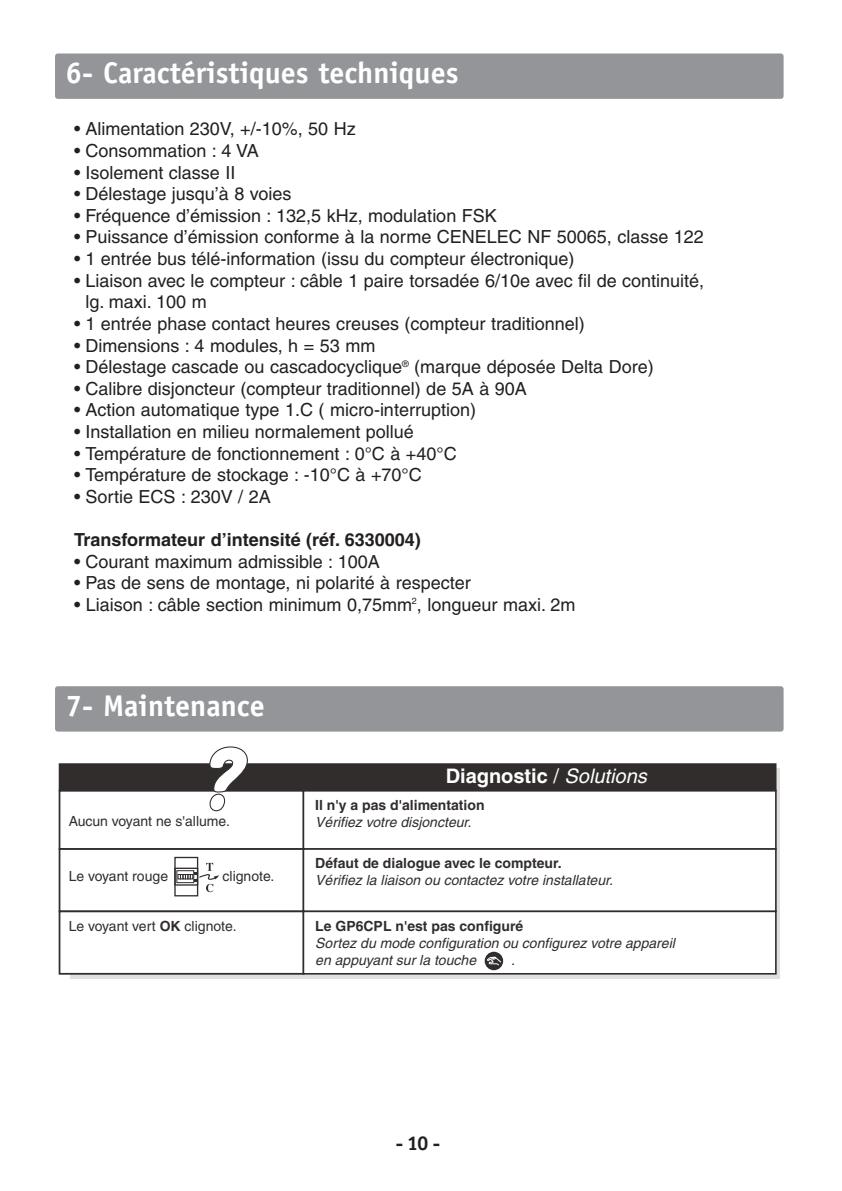
<style>
.page{position:relative;width:842px;height:1191px;background:#fff}
.page>*{position:absolute;margin:0;border:0;box-sizing:border-box;transform-origin:0 0}
.t1{font:700 30px "Officina Sans";color:#fff}
.t2{font:700 20px "Helvetica";color:#fff}
.t3{font:700 20px "Officina San ITC";color:#231f20}
.t4{font:18px/21.6px "Helvetica";color:#231f20}
.t5{font:700 18px "Helvetica";color:#231f20}
.t6{font:italic 14px/17px "Helvetica";color:#322d2d}
.t7{font:700 14px "Helvetica";color:#322d2d}
.t8{font:14px "Helvetica";color:#322d2d}
.s1{font-weight:400}
.s2{font-weight:400;font-style:italic}
.s3{font-weight:700}
</style>
<div class="page">
<div style="left:55px;top:53px;width:729px;height:46px;background:#939598;border-radius:3px"></div>
<svg style="left:70px;top:768px;width:710px;height:210px;background:#c7c6c6"></svg>
<div style="left:60px;top:790px;width:244px;height:59px;background:#fff"></div>
<div style="left:303px;top:790px;width:473px;height:59px;background:#fff"></div>
<div style="left:60px;top:849px;width:244px;height:62px;background:#fff"></div>
<div style="left:59px;top:848px;width:245px;height:64px;border:2px solid #322d2d"></div>
<div style="left:303px;top:849px;width:473px;height:62px;background:#fff"></div>
<div style="left:303px;top:848px;width:474px;height:64px;border:2px solid #322d2d"></div>
<div style="left:60px;top:764px;width:716px;height:26px;background:#322d2d"></div>
<div style="left:59px;top:763px;width:717px;height:28px;border:2px solid #322d2d"></div>
<div style="left:60px;top:911px;width:244px;height:62px;background:#fff"></div>
<div style="left:59px;top:910px;width:245px;height:64px;border:2px solid #322d2d"></div>
<div style="left:303px;top:911px;width:473px;height:62px;background:#fff"></div>
<div style="left:303px;top:910px;width:474px;height:64px;border:2px solid #322d2d"></div>
<svg style="left:209px;top:746px;width:39px;height:65px"></svg>
<div style="left:485px;top:951px;width:18px;height:19px;background:#322d2d;border-radius:50%"></div>
<svg style="left:487px;top:956px;width:14px;height:9px"></svg>
<div style="left:174px;top:856px;width:24px;height:40px;border:1px solid #322d2d"></div>
<div style="left:174px;top:867px;width:24px;height:18px;border:1px solid #322d2d"></div>
<svg style="left:178px;top:862px;width:41px;height:30px"></svg>
<div style="left:55px;top:686px;width:729px;height:45px;background:#939598;border-radius:3px"></div>
<h1 class="t1" style="left:66px;top:62px;width:394px">6- Caractéristiques techniques</h1>
<p class="t4" style="left:74px;top:120px;width:283px">• Alimentation 230V, +/-10%, 50 Hz</p>
<p class="t4" style="left:74px;top:142px;width:186px">• Consommation : 4 VA</p>
<p class="t4" style="left:74px;top:163px;width:163px">• Isolement classe II</p>
<p class="t4" style="left:74px;top:185px;width:219px">• Délestage jusqu’à 8 voies</p>
<p class="t4" style="left:74px;top:206px;width:424px">• Fréquence d’émission : 132,5 kHz, modulation FSK</p>
<p class="t4" style="left:74px;top:228px;width:631px">• Puissance d’émission conforme à la norme CENELEC NF 50065, classe 122</p>
<p class="t4" style="left:74px;top:250px;width:502px">• 1 entrée bus télé-information (issu du compteur électronique)</p>
<p class="t4" style="left:85px;top:271px;width:620px;text-indent:-11px">• Liaison avec le compteur : câble 1 paire torsadée 6/10e avec fil de continuité, lg. maxi. 100 m</p>
<p class="t4" style="left:74px;top:314px;width:512px">• 1 entrée phase contact heures creuses (compteur traditionnel)</p>
<p class="t4" style="left:74px;top:336px;width:303px">• Dimensions : 4 modules, h = 53 mm</p>
<p class="t4" style="left:74px;top:358px;width:581px">• Délestage cascade ou cascadocyclique<sup>®</sup> (marque déposée Delta Dore)</p>
<p class="t4" style="left:74px;top:379px;width:454px">• Calibre disjoncteur (compteur traditionnel) de 5A à 90A</p>
<p class="t4" style="left:74px;top:401px;width:404px">• Action automatique type 1.C ( micro-interruption)</p>
<p class="t4" style="left:74px;top:422px;width:341px">• Installation en milieu normalement pollué</p>
<p class="t4" style="left:74px;top:444px;width:384px">• Température de fonctionnement : 0°C à +40°C</p>
<p class="t4" style="left:74px;top:466px;width:349px">• Température de stockage : -10°C à +70°C</p>
<p class="t4" style="left:74px;top:487px;width:198px">• Sortie ECS : 230V / 2A</p>
<p class="t5" style="left:74px;top:533px;width:348px">Transformateur d’intensité (réf. 6330004)</p>
<p class="t4" style="left:74px;top:552px;width:307px">• Courant maximum admissible : 100A</p>
<p class="t4" style="left:74px;top:574px;width:398px">• Pas de sens de montage, ni polarité à respecter</p>
<p class="t4" style="left:74px;top:595px;width:503px">• Liaison : câble section minimum 0,75mm<sup>2</sup>, longueur maxi. 2m</p>
<h1 class="t1" style="left:66px;top:694px;width:201px">7- Maintenance</h1>
<p class="t8" style="left:69px;top:816px;width:163px">Aucun voyant ne s'allume.</p>
<p class="t8" style="left:69px;top:871px;width:101px">Le voyant rouge</p>
<p class="t8" style="left:223px;top:871px;width:53px">clignote.</p>
<p class="t2" style="left:446px;top:768px;width:203px">Diagnostic <span class="s1">/</span> <span class="s2">Solutions</span></p>
<p class="t7" style="left:315px;top:800px;width:171px">Il n'y a pas d'alimentation</p>
<p class="t6" style="left:315px;top:815px;width:158px">Vérifiez votre disjoncteur.</p>
<p class="t7" style="left:315px;top:857px;width:248px">Défaut de dialogue avec le compteur.</p>
<p class="t6" style="left:315px;top:872px;width:299px">Vérifiez la liaison ou contactez votre installateur.</p>
<p class="t8" style="left:69px;top:920px;width:169px">Le voyant vert <span class="s3">OK</span> clignote.</p>
<p class="t7" style="left:315px;top:920px;width:209px">Le GP6CPL n'est pas configuré</p>
<p class="t6" style="left:315px;top:935px;width:361px">Sortez du mode configuration ou configurez votre appareil en appuyant sur la touche</p>
<p class="t6" style="left:511px;top:952px;width:5px">.</p>
<p class="t3" style="left:396px;top:1131px;width:46px">- 10 -</p>
</div>
